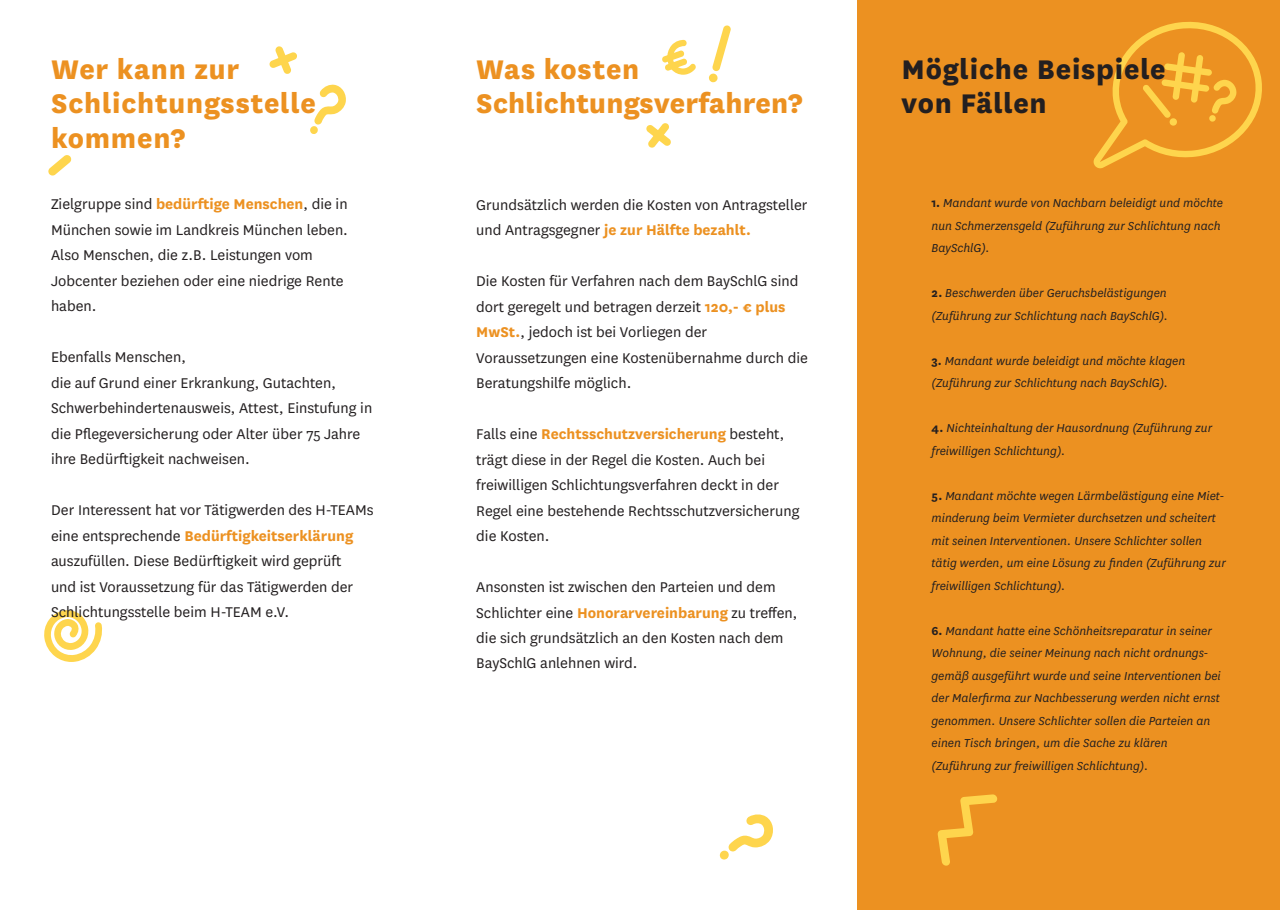
<style>
.page{position:relative;width:1280px;height:910px;background:#fff}
.page>*{position:absolute;margin:0;border:0;box-sizing:border-box;transform-origin:0 0}
.t1{font:800 31.5px/34.5px "National";letter-spacing:.02em;color:#ec9121}
.t2{font:800 31.5px/34.5px "National";letter-spacing:.025em;color:#231f20}
.t3{font:16.5px/25.5px "National";color:#231f20}
.t4{font:italic 13.5px/22.5px "National";color:#231f20}
.s1{font-weight:700;color:#ec9121}
.s2{font-weight:700;font-style:normal}
</style>
<div class="page">
<svg style="left:44px;top:610px;width:58px;height:52px"></svg>
<svg style="left:709px;top:25px;width:22px;height:58px"></svg>
<svg style="left:310px;top:84px;width:36px;height:50px"></svg>
<svg style="left:48px;top:155px;width:24px;height:21px"></svg>
<div style="left:858px;top:0;width:422px;height:910px;background:#ec9121"></div>
<svg style="left:1093px;top:21px;width:169px;height:148px"></svg>
<svg style="left:646px;top:123px;width:25px;height:25px"></svg>
<svg style="left:719px;top:814px;width:54px;height:46px"></svg>
<svg style="left:937px;top:794px;width:60px;height:72px"></svg>
<svg style="left:662px;top:40px;width:34px;height:35px"></svg>
<svg style="left:269px;top:46px;width:28px;height:28px"></svg>
<h1 class="t1" style="left:51px;top:49px;width:266px">Wer kann zur<br>Schlichtungsstelle kommen?</h1>
<h1 class="t2" style="left:901px;top:49px;width:266px">Mögliche Beispiele von Fällen</h1>
<h1 class="t1" style="left:476px;top:49px;width:328px">Was kosten<br>Schlichtungsverfahren?</h1>
<p class="t3" style="left:51px;top:191px;width:298px">Zielgruppe sind <span class="s1">bedürftige Menschen</span>, die in München sowie im Landkreis München leben.<br>Also Menschen, die z.B. Leistungen vom Jobcenter beziehen oder eine niedrige Rente haben.</p>
<p class="t3" style="left:51px;top:344px;width:323px">Ebenfalls Menschen,<br>die auf Grund einer Erkrankung, Gutachten, Schwerbehindertenausweis, Attest, Einstufung in die Pflegeversicherung oder Alter über 75 Jahre ihre Bedürftigkeit nachweisen.</p>
<p class="t3" style="left:51px;top:497px;width:324px">Der Interessent hat vor Tätigwerden des H-TEAMs eine entsprechende <span class="s1">Bedürftigkeitserklärung </span>auszufüllen. Diese Bedürftigkeit wird geprüft<br>und ist Voraussetzung für das Tätigwerden der Schlichtungsstelle beim H-TEAM e.V.</p>
<p class="t3" style="left:476px;top:191px;width:333px">Grundsätzlich werden die Kosten von Antragsteller und Antragsgegner <span class="s1">je zur Hälfte bezahlt.</span></p>
<p class="t3" style="left:476px;top:268px;width:333px">Die Kosten für Verfahren nach dem BaySchlG sind dort geregelt und betragen derzeit <span class="s1">120,- € plus MwSt.</span>, jedoch ist bei Vorliegen der Voraussetzungen eine Kostenübernahme durch die Beratungshilfe möglich.</p>
<p class="t3" style="left:476px;top:420px;width:325px">Falls eine <span class="s1">Rechtsschutzversicherung</span> besteht, trägt diese in der Regel die Kosten. Auch bei freiwilligen Schlichtungsverfahren deckt in der Regel eine bestehende Rechtsschutzversicherung die Kosten.</p>
<p class="t3" style="left:476px;top:573px;width:323px">Ansonsten ist zwischen den Parteien und dem Schlichter eine <span class="s1">Honorarvereinbarung</span> zu treffen, die sich grundsätzlich an den Kosten nach dem BaySchlG anlehnen wird.</p>
<p class="t4" style="left:931px;top:192px;width:293px"><span class="s2">1.</span> Mandant wurde von Nachbarn beleidigt und möchte nun Schmerzensgeld (Zuführung zur Schlichtung nach<br>BaySchlG).</p>
<p class="t4" style="left:931px;top:282px;width:238px"><span class="s2">2.</span> Beschwerden über Geruchsbelästigungen (Zuführung zur Schlichtung nach BaySchlG).</p>
<p class="t4" style="left:931px;top:349px;width:255px"><span class="s2">3.</span> Mandant wurde beleidigt und möchte klagen (Zuführung zur Schlichtung nach BaySchlG).</p>
<p class="t4" style="left:931px;top:417px;width:282px"><span class="s2">4.</span> Nichteinhaltung der Hausordnung (Zuführung zur freiwilligen Schlichtung).</p>
<p class="t4" style="left:931px;top:484px;width:296px"><span class="s2">5.</span> Mandant möchte wegen Lärmbelästigung eine Miet&shy;minderung beim Vermieter durchsetzen und scheitert mit seinen Interventionen. Unsere Schlichter sollen tätig werden, um eine Lösung zu finden (Zuführung zur freiwilligen Schlichtung).</p>
<p class="t4" style="left:931px;top:619px;width:291px"><span class="s2">6.</span> Mandant hatte eine Schönheitsreparatur in seiner Wohnung, die seiner Meinung nach nicht ordnungs&shy;gemäß ausgeführt wurde und seine Interventionen bei der Malerfirma zur Nachbesserung werden nicht ernst genommen. Unsere Schlichter sollen die Parteien an einen Tisch bringen, um die Sache zu klären (Zuführung zur freiwilligen Schlichtung).</p>
</div>
